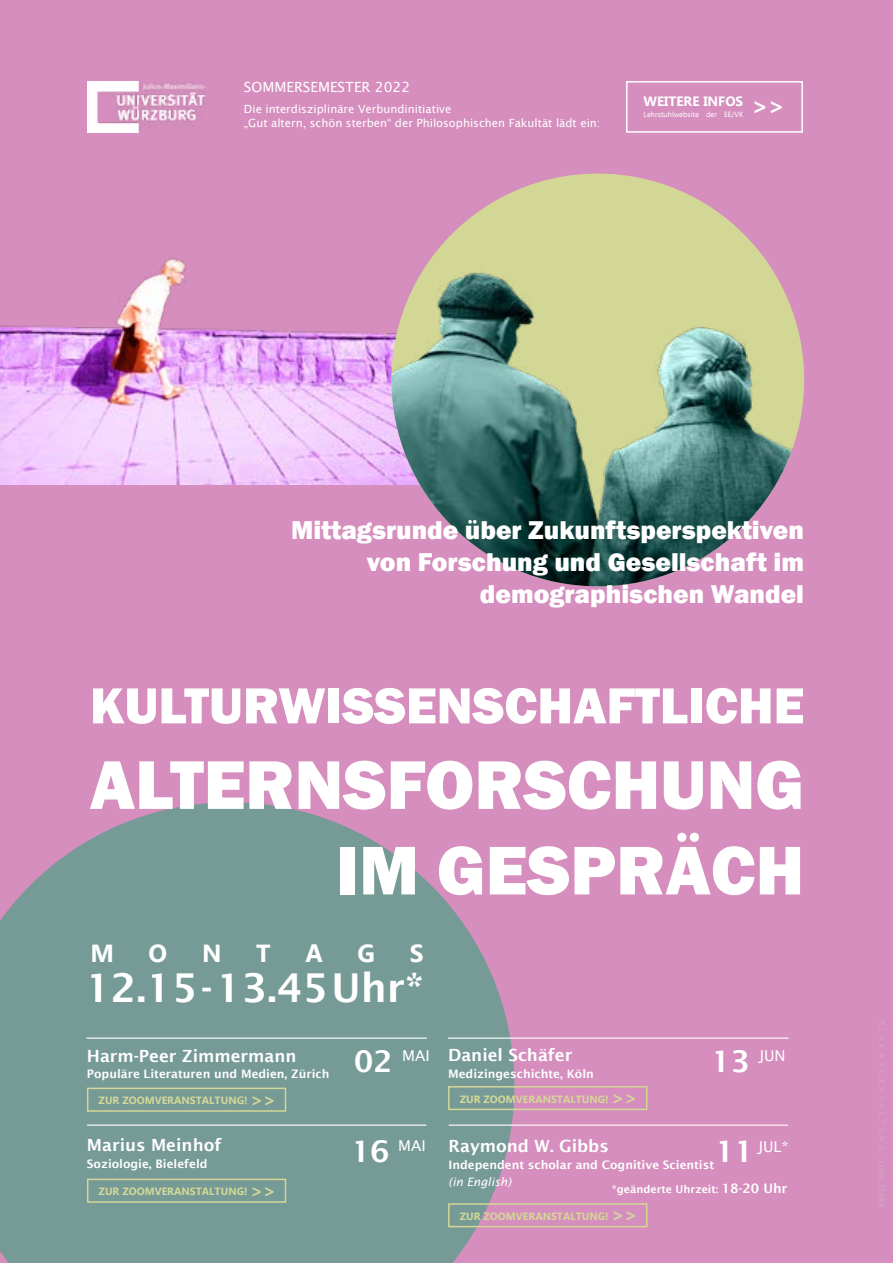
<style>
.page{position:relative;width:893px;height:1263px;background:#d58ebd}
.page>*{position:absolute;margin:0;border:0;box-sizing:border-box;transform-origin:0 0}
.t1{font:800 71.25px/85.5px "Franklin Gothic";color:#fff;text-align:right}
.t2{font:800 52.5px "Franklin Gothic";color:#fff}
.t3{font:600 39.75px "Lucida Sans";color:#fff}
.t4{font:800 26.55px/31.8px "Franklin Gothic";color:#fff;text-align:right}
.t5{font:700 24.75px "Ebrima";color:#fff}
.t6{font:700 23.4px "Ebrima";color:#fff}
.t7{font:600 16.8px "Lucida Sans";color:#fff}
.t8{font:15px "Lucida Sans";color:#fff}
.t9{font:13.95px "Lucida Sans";color:#fff}
.t10{font:700 13.5px "Ebrima";color:#fff}
.t11{font:600 11.7px "Lucida Sans";color:#fff}
.t12{font:italic 11.7px "Lucida Sans";color:#fff}
.t13{font:11.25px/13.5px "Lucida Sans";color:#fff}
.t14{font:600 10.65px "Lucida Sans";color:#fff}
.t15{font:700 10.5px "Ebrima";color:#d3d896}
.t16{font:7.5px "Ebrima";color:#fff}
.s1{font-weight:600;font-size:30px}
.s2{font-size:18px}
.s3{font-size:13.05px}
</style>
<div class="page">
<svg style="left:0;top:802px;width:514px;height:461px;background:#82989a"></svg>
<img style="left:0;top:216px;width:472px;height:269px">
<img style="left:391px;top:174px;width:413px;height:412px;border-radius:206px">
<img style="left:88px;top:81px;width:117px;height:52px">
<hr style="left:86px;top:1037px;width:341px;height:2px;background:#fff">
<hr style="left:87px;top:1124px;width:339px;height:2px;background:#fff">
<hr style="left:448px;top:1037px;width:341px;height:2px;background:#fff">
<hr style="left:449px;top:1124px;width:339px;height:2px;background:#fff">
<div style="left:626px;top:81px;width:177px;height:52px;border:2px solid #fff"></div>
<div style="left:87px;top:1088px;width:199px;height:24px;border:2px solid #d3d896"></div>
<div style="left:87px;top:1179px;width:199px;height:24px;border:2px solid #d3d896"></div>
<div style="left:448px;top:1086px;width:199px;height:24px;border:2px solid #d3d896"></div>
<div style="left:448px;top:1203px;width:199px;height:24px;border:2px solid #d3d896"></div>
<p class="t9" style="left:244px;top:79px;width:168px">SOMMERSEMESTER 2022</p>
<p class="t13" style="left:244px;top:102px;width:358px">Die interdisziplinäre Verbundinitiative<br>„Gut altern, schön sterben“ der Philosophischen Fakultät lädt ein:</p>
<p class="t10" style="left:643px;top:91px;width:101px">WEITERE INFOS</p>
<p class="t16" style="left:643px;top:109px;width:101px">Lehrstuhlwebsite der EE/VK</p>
<h3 class="t6" style="left:752px;top:87px;width:35px">&gt;&gt;</h3>
<h3 class="t4" style="left:291px;top:514px;width:514px">Mittagsrunde über Zukunftsperspektiven von Forschung und Gesellschaft im demographischen Wandel</h3>
<h2 class="t2" style="left:90px;top:672px;width:716px">KULTURWISSENSCHAFTLICHE</h2>
<h1 class="t1" style="left:90px;top:742px;width:716px">ALTERNSFORSCHUNG<br>IM GESPRÄCH</h1>
<h3 class="t5" style="left:90px;top:933px;width:25px">M</h3>
<h3 class="t5" style="left:149px;top:933px;width:20px">O</h3>
<h3 class="t5" style="left:202px;top:933px;width:21px">N</h3>
<h3 class="t5" style="left:256px;top:933px;width:16px">T</h3>
<h3 class="t5" style="left:305px;top:933px;width:19px">A</h3>
<h3 class="t5" style="left:357px;top:933px;width:19px">G</h3>
<h3 class="t5" style="left:410px;top:933px;width:15px">S</h3>
<h3 class="t3" style="left:86px;top:965px;width:340px">12.15 - 13.45 Uhr*</h3>
<h3 class="t7" style="left:87px;top:1046px;width:211px">Harm-Peer Zimmermann</h3>
<p class="t11" style="left:87px;top:1067px;width:244px">Populäre Literaturen und Medien, Zürich</p>
<p class="t8" style="left:354px;top:1047px;width:77px"><span class="s1">02</span> MAI</p>
<h3 class="t7" style="left:448px;top:1045px;width:126px">Daniel Schäfer</h3>
<p class="t11" style="left:448px;top:1067px;width:147px">Medizingeschichte, Köln</p>
<p class="t8" style="left:711px;top:1047px;width:76px"><span class="s1">13</span> JUN</p>
<p class="t15" style="left:99px;top:1092px;width:179px">ZUR ZOOMVERANSTALTUNG! <span class="s2">&gt;&gt;</span></p>
<p class="t15" style="left:460px;top:1090px;width:179px">ZUR ZOOMVERANSTALTUNG! <span class="s2">&gt;&gt;</span></p>
<h3 class="t7" style="left:87px;top:1136px;width:136px">Marius Meinhof</h3>
<p class="t11" style="left:87px;top:1157px;width:122px">Soziologie, Bielefeld</p>
<p class="t15" style="left:99px;top:1183px;width:179px">ZUR ZOOMVERANSTALTUNG! <span class="s2">&gt;&gt;</span></p>
<p class="t8" style="left:351px;top:1137px;width:76px"><span class="s1">16</span> MAI</p>
<h3 class="t7" style="left:449px;top:1136px;width:162px">Raymond W. Gibbs</h3>
<p class="t11" style="left:449px;top:1158px;width:267px">Independent scholar and Cognitive Scientist</p>
<p class="t12" style="left:449px;top:1175px;width:64px">(in English)</p>
<p class="t8" style="left:715px;top:1138px;width:75px"><span class="s1">11</span> JUL*</p>
<p class="t14" style="left:612px;top:1183px;width:177px">*geänderte Uhrzeit: <span class="s3">18-20 Uhr</span></p>
<p class="t15" style="left:460px;top:1208px;width:179px">ZUR ZOOMVERANSTALTUNG! <span class="s2">&gt;&gt;</span></p>
</div>
